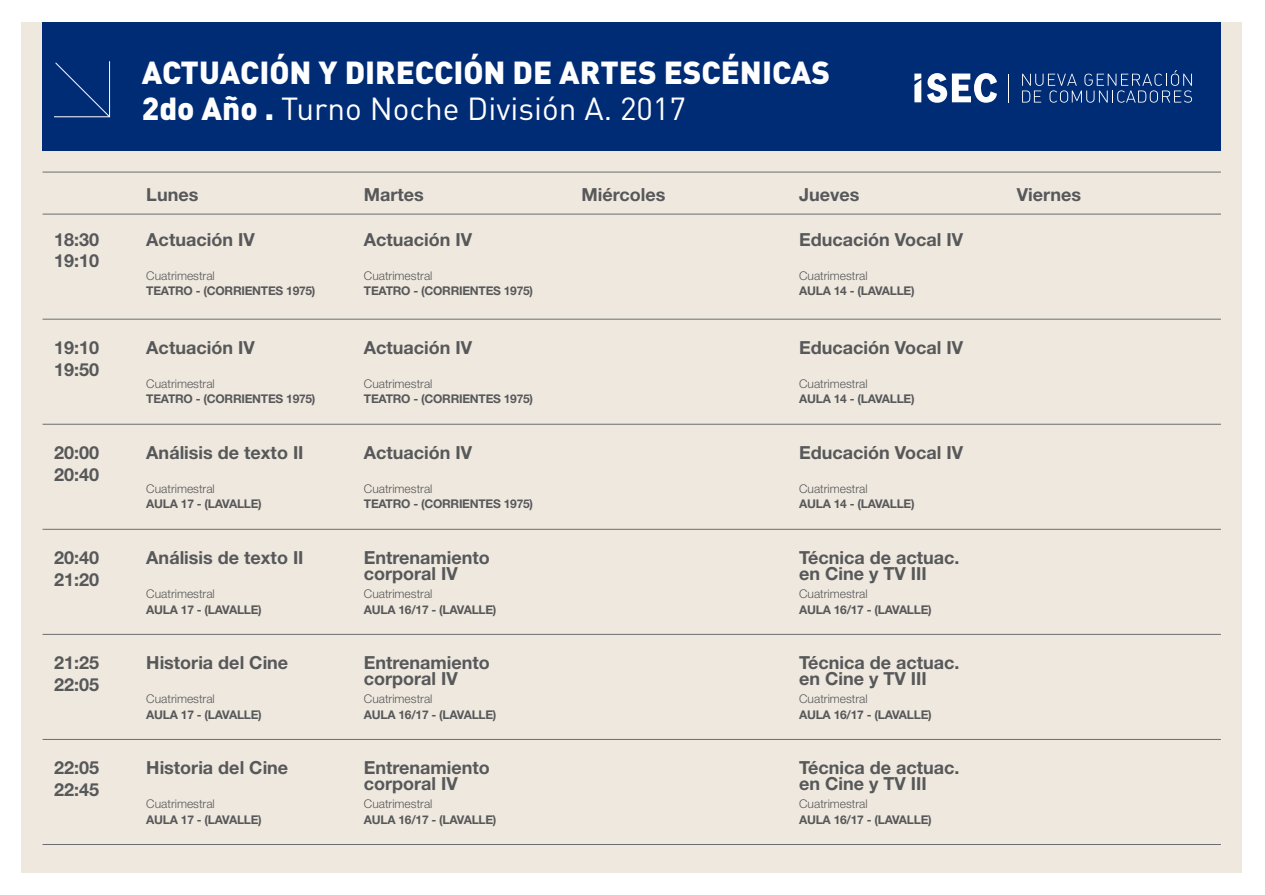
<style>
.page{position:relative;width:1265px;height:895px;background:#fff}
.page>*{position:absolute;margin:0;border:0;box-sizing:border-box;transform-origin:0 0}
.t1{font:900 31.5px/36px "DIN Pro";color:#fff}
.t2{font:700 18px/15.6px "Helvetica Neue LT Std";color:#57585a}
.t3{font:700 12px "Helvetica Neue LT Std";letter-spacing:-.02em;color:#57585a}
.t4{font:300 12px "Helvetica Neue LT Std";color:#57585a}
.s1{font-weight:400}
</style>
<div class="page">
<div style="left:21px;top:22px;width:1221px;height:850px;background:#efe8de"></div>
<div style="left:43px;top:22px;width:1177px;height:129px;background:#002c75"></div>
<svg style="left:1022px;top:70px;width:169px;height:33px"></svg>
<svg style="left:927px;top:73px;width:70px;height:30px"></svg>
<svg style="left:914px;top:74px;width:7px;height:28px"></svg>
<hr style="left:43px;top:172px;width:1177px;height:1px;background:#6c6d70">
<hr style="left:43px;top:214px;width:1177px;height:1px;background:#6c6d70">
<hr style="left:43px;top:319px;width:1177px;height:1px;background:#6c6d70">
<hr style="left:43px;top:424px;width:1177px;height:1px;background:#6c6d70">
<hr style="left:43px;top:529px;width:1177px;height:1px;background:#6c6d70">
<hr style="left:43px;top:634px;width:1177px;height:1px;background:#6c6d70">
<hr style="left:43px;top:739px;width:1177px;height:1px;background:#6c6d70">
<hr style="left:43px;top:844px;width:1177px;height:1px;background:#6c6d70">
<svg style="left:54px;top:61px;width:57px;height:57px"></svg>
<h1 class="t1" style="left:142px;top:53px;width:690px">ACTUACIÓN Y DIRECCIÓN DE ARTES ESCÉNICAS<br>2do Año . <span class="s1">Turno Noche División A. 2017</span></h1>
<p class="t2" style="left:146px;top:186px;width:54px">Lunes</p>
<p class="t2" style="left:364px;top:186px;width:61px">Martes</p>
<p class="t2" style="left:581px;top:186px;width:85px">Miércoles</p>
<p class="t2" style="left:799px;top:186px;width:62px">Jueves</p>
<p class="t2" style="left:1016px;top:186px;width:66px">Viernes</p>
<p class="t2" style="left:54px;top:228px;width:47px;line-height:21.6px">18:30<br>19:10</p>
<p class="t2" style="left:146px;top:231px;width:110px">Actuación IV</p>
<p class="t4" style="left:146px;top:268px;width:70px">Cuatrimestral</p>
<p class="t3" style="left:146px;top:283px;width:171px">TEATRO - (CORRIENTES 1975)</p>
<p class="t2" style="left:364px;top:231px;width:110px">Actuación IV</p>
<p class="t4" style="left:364px;top:268px;width:70px">Cuatrimestral</p>
<p class="t3" style="left:364px;top:283px;width:171px">TEATRO - (CORRIENTES 1975)</p>
<p class="t2" style="left:799px;top:231px;width:165px">Educación Vocal IV</p>
<p class="t4" style="left:799px;top:268px;width:70px">Cuatrimestral</p>
<p class="t3" style="left:799px;top:283px;width:117px">AULA 14 - (LAVALLE)</p>
<p class="t2" style="left:54px;top:336px;width:47px;line-height:21.6px">19:10<br>19:50</p>
<p class="t2" style="left:146px;top:339px;width:110px">Actuación IV</p>
<p class="t4" style="left:146px;top:376px;width:70px">Cuatrimestral</p>
<p class="t3" style="left:146px;top:391px;width:171px">TEATRO - (CORRIENTES 1975)</p>
<p class="t2" style="left:364px;top:339px;width:110px">Actuación IV</p>
<p class="t4" style="left:364px;top:376px;width:70px">Cuatrimestral</p>
<p class="t3" style="left:364px;top:391px;width:171px">TEATRO - (CORRIENTES 1975)</p>
<p class="t2" style="left:799px;top:339px;width:165px">Educación Vocal IV</p>
<p class="t4" style="left:799px;top:376px;width:70px">Cuatrimestral</p>
<p class="t3" style="left:799px;top:391px;width:117px">AULA 14 - (LAVALLE)</p>
<p class="t2" style="left:54px;top:441px;width:47px;line-height:21.6px">20:00<br>20:40</p>
<p class="t2" style="left:146px;top:444px;width:159px">Análisis de texto II</p>
<p class="t4" style="left:146px;top:481px;width:70px">Cuatrimestral</p>
<p class="t3" style="left:146px;top:496px;width:117px">AULA 17 - (LAVALLE)</p>
<p class="t2" style="left:364px;top:444px;width:110px">Actuación IV</p>
<p class="t4" style="left:364px;top:481px;width:70px">Cuatrimestral</p>
<p class="t3" style="left:364px;top:496px;width:171px">TEATRO - (CORRIENTES 1975)</p>
<p class="t2" style="left:799px;top:444px;width:165px">Educación Vocal IV</p>
<p class="t4" style="left:799px;top:481px;width:70px">Cuatrimestral</p>
<p class="t3" style="left:799px;top:496px;width:117px">AULA 14 - (LAVALLE)</p>
<p class="t2" style="left:54px;top:546px;width:47px;line-height:21.6px">20:40<br>21:20</p>
<p class="t2" style="left:146px;top:549px;width:159px">Análisis de texto II</p>
<p class="t4" style="left:146px;top:586px;width:70px">Cuatrimestral</p>
<p class="t3" style="left:146px;top:601px;width:117px">AULA 17 - (LAVALLE)</p>
<p class="t2" style="left:364px;top:549px;width:127px">Entrenamiento corporal IV</p>
<p class="t4" style="left:364px;top:586px;width:70px">Cuatrimestral</p>
<p class="t3" style="left:364px;top:601px;width:134px">AULA 16/17 - (LAVALLE)</p>
<p class="t2" style="left:799px;top:549px;width:162px">Técnica de actuac. en Cine y TV III</p>
<p class="t4" style="left:799px;top:586px;width:70px">Cuatrimestral</p>
<p class="t3" style="left:799px;top:601px;width:134px">AULA 16/17 - (LAVALLE)</p>
<p class="t2" style="left:54px;top:651px;width:47px;line-height:21.6px">21:25<br>22:05</p>
<p class="t2" style="left:146px;top:654px;width:143px">Historia del Cine</p>
<p class="t4" style="left:146px;top:691px;width:70px">Cuatrimestral</p>
<p class="t3" style="left:146px;top:706px;width:117px">AULA 17 - (LAVALLE)</p>
<p class="t2" style="left:364px;top:654px;width:127px">Entrenamiento corporal IV</p>
<p class="t4" style="left:364px;top:691px;width:70px">Cuatrimestral</p>
<p class="t3" style="left:364px;top:706px;width:134px">AULA 16/17 - (LAVALLE)</p>
<p class="t2" style="left:799px;top:654px;width:162px">Técnica de actuac. en Cine y TV III</p>
<p class="t4" style="left:799px;top:691px;width:70px">Cuatrimestral</p>
<p class="t3" style="left:799px;top:706px;width:134px">AULA 16/17 - (LAVALLE)</p>
<p class="t2" style="left:54px;top:756px;width:47px;line-height:21.6px">22:05<br>22:45</p>
<p class="t2" style="left:146px;top:759px;width:143px">Historia del Cine</p>
<p class="t4" style="left:146px;top:796px;width:70px">Cuatrimestral</p>
<p class="t3" style="left:146px;top:811px;width:117px">AULA 17 - (LAVALLE)</p>
<p class="t2" style="left:364px;top:759px;width:127px">Entrenamiento corporal IV</p>
<p class="t4" style="left:364px;top:796px;width:70px">Cuatrimestral</p>
<p class="t3" style="left:364px;top:811px;width:134px">AULA 16/17 - (LAVALLE)</p>
<p class="t2" style="left:799px;top:759px;width:162px">Técnica de actuac. en Cine y TV III</p>
<p class="t4" style="left:799px;top:796px;width:70px">Cuatrimestral</p>
<p class="t3" style="left:799px;top:811px;width:134px">AULA 16/17 - (LAVALLE)</p>
</div>
